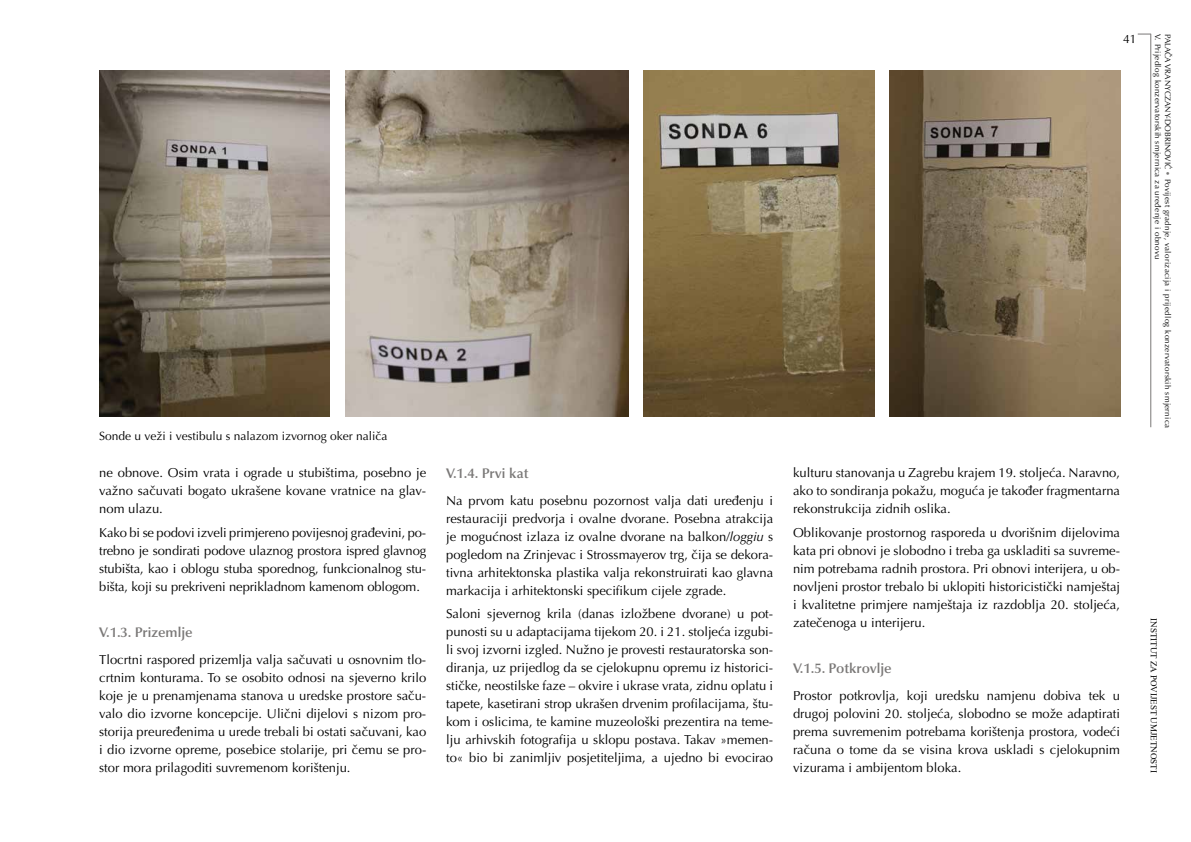
<style>
.page{position:relative;width:1191px;height:842px;background:#fff}
.page>*{position:absolute;margin:0;border:0;box-sizing:border-box;transform-origin:0 0}
.t1{font:600 14px "Optima LT Pro";color:#7a7877}
.t2{font:13px/18px "Optima LT Pro";color:#000;text-align:justify}
.t3{font:12px "Optima LT Pro";color:#000}
.t4{font:9px "Times New Roman";color:#000}
.t5{font:8px/9.8px "Optima LT Pro";letter-spacing:.04em;color:#000}
.s1{font-style:italic}
.s2{color:#7a7877}
</style>
<div class="page">
<hr style="left:1150px;top:34px;width:1px;height:393px;background:#7a7877">
<svg style="left:1137px;top:34px;width:13px;height:1px"></svg>
<img style="left:99px;top:71px;width:230px;height:345px">
<img style="left:644px;top:71px;width:230px;height:345px">
<img style="left:889px;top:71px;width:231px;height:345px">
<img style="left:345px;top:71px;width:283px;height:345px">
<p class="t3" style="left:99px;top:428px;width:290px">Sonde u veži i vestibulu s nalazom izvornog oker naliča</p>
<p class="t2" style="left:99px;top:464px;width:328px">ne obnove. Osim vrata i ograde u stubištima, posebno je važno sačuvati bogato ukrašene kovane vratnice na glav&shy;nom ulazu.</p>
<p class="t2" style="left:99px;top:524px;width:328px">Kako bi se podovi izveli primjereno povijesnoj građevini, po&shy;trebno je sondirati podove ulaznog prostora ispred glavnog stubišta, kao i oblogu stuba sporednog, funkcionalnog stu&shy;bišta, koji su prekriveni neprikladnom kamenom oblogom.</p>
<p class="t1" style="left:99px;top:624px;width:95px">V.1.3. Prizemlje</p>
<p class="t2" style="left:99px;top:650px;width:328px">Tlocrtni raspored prizemlja valja sačuvati u osnovnim tlo&shy;crtnim konturama. To se osobito odnosi na sjeverno krilo koje je u prenamjenama stanova u uredske prostore saču&shy;valo dio izvorne koncepcije. Ulični dijelovi s nizom pro&shy;storija preuređenima u urede trebali bi ostati sačuvani, kao i dio izvorne opreme, posebice stolarije, pri čemu se pro&shy;stor mora prilagoditi suvremenom korištenju.</p>
<p class="t1" style="left:446px;top:464px;width:84px">V.1.4. Prvi kat</p>
<p class="t2" style="left:446px;top:491px;width:328px">Na prvom katu posebnu pozornost valja dati uređenju i restauraciji predvorja i ovalne dvorane. Posebna atrakcija je mogućnost izlaza iz ovalne dvorane na balkon/<span class="s1">loggiu</span> s pogledom na Zrinjevac i Strossmayerov trg, čija se dekora&shy;tivna arhitektonska plastika valja rekonstruirati kao glavna markacija i arhitektonski specifikum cijele zgrade.</p>
<p class="t2" style="left:446px;top:605px;width:328px">Saloni sjevernog krila (danas izložbene dvorane) u pot&shy;punosti su u adaptacijama tijekom 20. i 21. stoljeća izgubi&shy;li svoj izvorni izgled. Nužno je provesti restauratorska son&shy;diranja, uz prijedlog da se cjelokupnu opremu iz historici&shy;stičke, neostilske faze – okvire i ukrase vrata, zidnu oplatu i tapete, kasetirani strop ukrašen drvenim profilacijama, štu&shy;kom i oslicima, te kamine muzeološki prezentira na teme&shy;lju arhivskih fotografija u sklopu postava. Takav »memen&shy;to« bio bi zanimljiv posjetiteljima, a ujedno bi evocirao</p>
<p class="t3" style="left:1123px;top:31px;width:15px">41</p>
<p class="t5" style="left:1172px;top:34px;width:396px;rotate:90deg">PALAČA VRANYCZANY-DOBRINOVIĆ <span class="s2">•</span> Povijest gradnje, valorizacija i prijedlog konzervatorskih smjernica<br>V. Prijedlog konzervatorskih smjernica za uređenje i obnovu</p>
<p class="t2" style="left:793px;top:464px;width:328px">kulturu stanovanja u Zagrebu krajem 19. stoljeća. Naravno, ako to sondiranja pokažu, moguća je također fragmentarna rekonstrukcija zidnih oslika.</p>
<p class="t2" style="left:793px;top:524px;width:328px">Oblikovanje prostornog rasporeda u dvorišnim dijelovima kata pri obnovi je slobodno i treba ga uskladiti sa suvreme&shy;nim potrebama radnih prostora. Pri obnovi interijera, u ob&shy;novljeni prostor trebalo bi uklopiti historicistički namještaj i kvalitetne primjere namještaja iz razdoblja 20. stoljeća, zatečenoga u interijeru.</p>
<p class="t1" style="left:793px;top:660px;width:100px">V.1.5. Potkrovlje</p>
<p class="t2" style="left:793px;top:686px;width:328px">Prostor potkrovlja, koji uredsku namjenu dobiva tek u drugoj polovini 20. stoljeća, slobodno se može adaptirati prema suvremenim potrebama korištenja prostora, vodeći računa o tome da se visina krova uskladi s cjelokupnim vizurama i ambijentom bloka.</p>
<p class="t4" style="left:1160px;top:618px;width:156px;rotate:90deg">INSTITUT ZA POVIJEST UMJETNOSTI</p>
</div>
